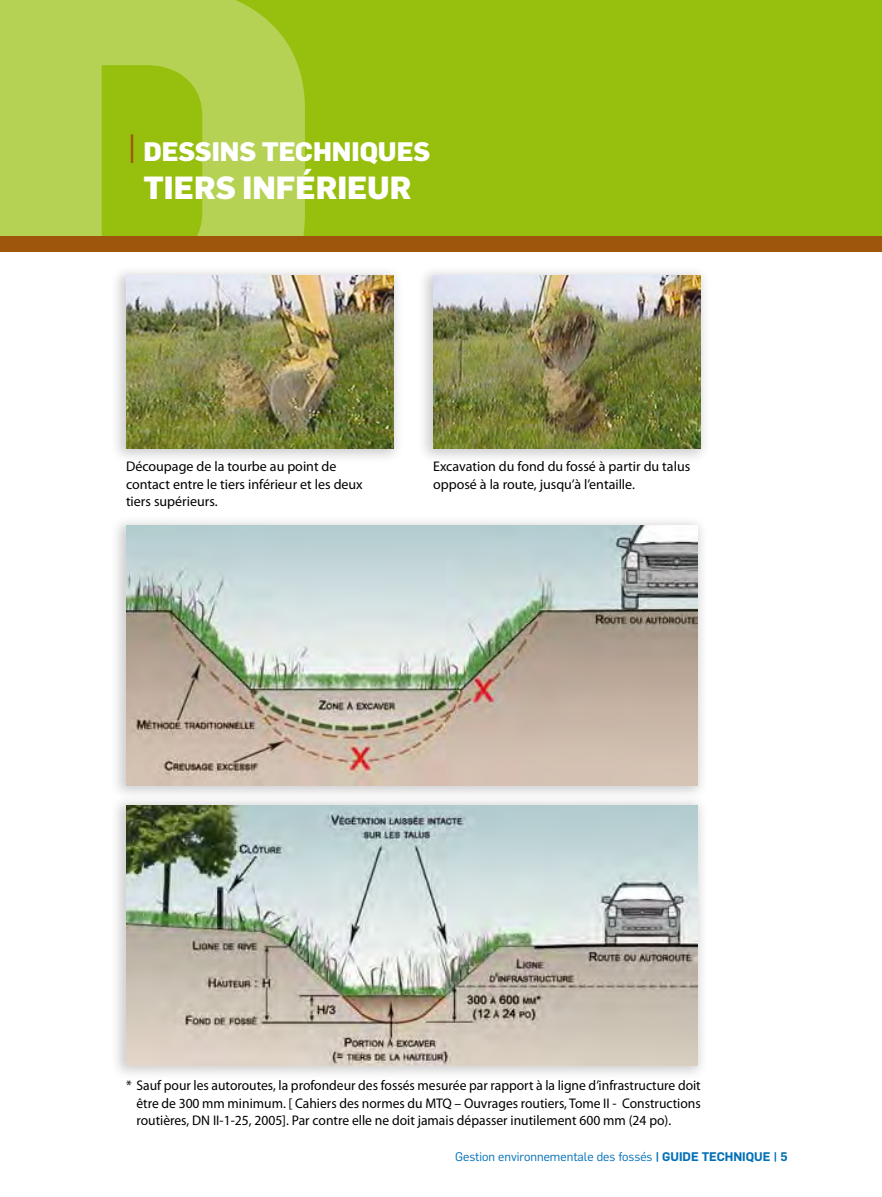
<style>
.page{position:relative;width:882px;height:1197px;background:#fff}
.page>*{position:absolute;margin:0;border:0;box-sizing:border-box;transform-origin:0 0}
.t1{font:800 31.5px "Flama";color:#fff}
.t2{font:800 26.25px "Flama";color:#fff}
.t3{font:14px/17.5px "Myriad Pro";color:#000}
.t4{font:12.25px "Flama";color:#006fb7}
.s1{font-weight:400;font-size:36.75px;color:#9d560b}
.s2{font-weight:600}
</style>
<div class="page">
<div style="left:0;top:0;width:882px;height:252px;background:#97bf0d"></div>
<svg style="left:0;top:0;width:305px;height:236px;fill:#b5d255"></svg>
<div style="left:108px;top:513px;width:599px;height:287px;background:#000;opacity:.2"></div>
<img style="left:126px;top:526px;width:572px;height:259px">
<div style="left:108px;top:792px;width:599px;height:288px;background:#000;opacity:.2"></div>
<img style="left:126px;top:805px;width:572px;height:260px">
<div style="left:108px;top:263px;width:295px;height:200px;background:#000;opacity:.2"></div>
<img style="left:126px;top:276px;width:268px;height:172px">
<div style="left:415px;top:263px;width:295px;height:201px;background:#000;opacity:.2"></div>
<img style="left:433px;top:276px;width:268px;height:173px">
<div style="left:0;top:236px;width:882px;height:16px;background:#9d560b"></div>
<h2 class="t2" style="left:126px;top:132px;width:306px"><span class="s1">|</span> DESSINS TECHNIQUES</h2>
<h1 class="t1" style="left:143px;top:165px;width:270px">TIERS INFÉRIEUR</h1>
<p class="t3" style="left:126px;top:458px;width:238px">Découpage de la tourbe au point de contact entre le tiers inférieur et les deux tiers supérieurs.</p>
<p class="t3" style="left:433px;top:458px;width:259px">Excavation du fond du fossé à partir du talus opposé à la route, jusqu’à l’entaille.</p>
<p class="t3" style="left:136px;top:1077px;width:566px;text-align:justify;text-indent:-10px">* Sauf pour les autoroutes, la profondeur des fossés mesurée par rapport à la ligne d’infrastructure doit être de 300 mm minimum. [ Cahiers des normes du MTQ – Ouvrages routiers, Tome II - Constructions routières, DN II-1-25, 2005]. Par contre elle ne doit jamais dépasser inutilement 600 mm (24 po).</p>
<p class="t4" style="left:455px;top:1149px;width:334px">Gestion environnementale des fossés <span class="s2">| GUIDE TECHNIQUE | 5</span></p>
</div>
